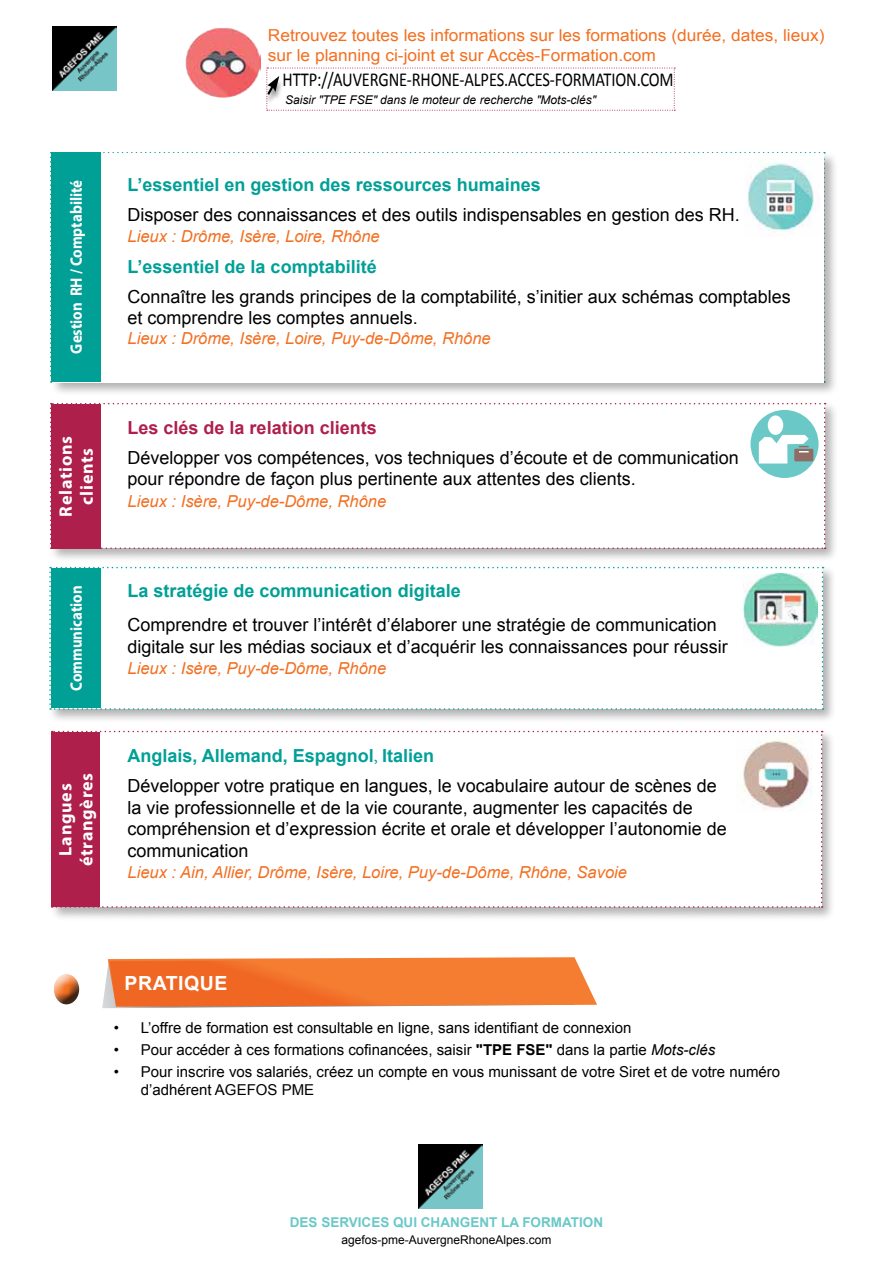
<style>
.page{position:relative;width:893px;height:1263px;background:#fff}
.page>*{position:absolute;margin:0;border:0;box-sizing:border-box;transform-origin:0 0}
.t1{font:19.8px "Calibri";letter-spacing:-.01em;color:#000;scale:.83 1}
.t2{font:700 19.5px "Arial";color:#fff}
.t3{font:18px/21.6px "Arial";color:#000}
.t4{font:700 18px "Arial";color:#00a097}
.t5{font:700 18px/21px "Myriad Pro";letter-spacing:.04em;color:#fff;text-align:center}
.t6{font:700 18px "Arial";color:#ae1f4c}
.t7{font:italic 16.5px "Arial";color:#f36f21}
.t8{font:16.5px/19.5px "Arial";color:#f36f21;scale:1.05 1}
.t9{font:700 16.5px "Myriad Pro";color:#fff;scale:.9 1}
.t10{font:15px/18px "Arial";color:#000}
.t11{font:700 13.5px "Arial";color:#6ac9c7}
.t12{font:italic 12px "Arial";color:#000}
.t13{font:12px "Arial";color:#000}
.s1{font-weight:700;color:#00a097}
.s2{font-family:"Minion Pro";color:#00a097}
.s3{font-weight:700}
.s4{font-style:italic}
</style>
<div class="page">
<div style="left:49px;top:729px;width:787px;height:192px;background:#000;opacity:.3"></div>
<svg style="left:51px;top:731px;width:772px;height:177px"></svg>
<div style="left:48px;top:565px;width:789px;height:158px;background:#000;opacity:.3"></div>
<svg style="left:49px;top:567px;width:774px;height:143px"></svg>
<div style="left:48px;top:401px;width:791px;height:162px;background:#000;opacity:.3"></div>
<div style="left:50px;top:151px;width:788px;height:246px;background:#000;opacity:.3"></div>
<div style="left:52px;top:153px;width:772px;height:230px;background:#fff"></div>
<img style="left:736px;top:735px;width:77px;height:76px">
<img style="left:747px;top:159px;width:68px;height:73px">
<div style="left:51px;top:152px;width:49px;height:230px;background:#00a097"></div>
<svg style="left:50px;top:403px;width:776px;height:146px"></svg>
<div style="left:51px;top:568px;width:49px;height:140px;background:#00a097"></div>
<img style="left:744px;top:574px;width:73px;height:73px">
<div style="left:51px;top:732px;width:48px;height:175px;background:#ae1f4c"></div>
<img style="left:419px;top:1145px;width:63px;height:64px">
<svg style="left:102px;top:957px;width:495px;height:51px;background:#f18141"></svg>
<div style="left:53px;top:973px;width:29px;height:23px;background:#fff;opacity:.75"></div>
<div style="left:53px;top:976px;width:29px;height:30px;background:#000;opacity:.75"></div>
<img style="left:53px;top:27px;width:63px;height:63px">
<svg style="left:266px;top:68px;width:409px;height:43px"></svg>
<img style="left:185px;top:28px;width:76px;height:70px">
<p class="t8" style="left:268px;top:26px;width:532px">Retrouvez toutes les informations sur les formations (durée, dates, lieux) sur le planning ci-joint et sur Accès-Formation.com</p>
<p class="t1" style="left:283px;top:67px;width:473px">HTTP://AUVERGNE-RHONE-ALPES.ACCES-FORMATION.COM</p>
<p class="t12" style="left:285px;top:92px;width:313px">Saisir "TPE FSE" dans le moteur de recherche "Mots-clés"</p>
<p class="t9" style="left:66px;top:354px;width:194px;rotate:-90deg">Gestion RH / Comptabilité</p>
<p class="t4" style="left:128px;top:172px;width:415px">L’essentiel en gestion des ressources humaines</p>
<p class="t3" style="left:128px;top:204px;width:614px">Disposer des connaissances et des outils indispensables en gestion des RH.</p>
<p class="t7" style="left:128px;top:226px;width:254px">Lieux : Drôme, Isère, Loire, Rhône</p>
<p class="t4" style="left:128px;top:254px;width:251px">L’essentiel de la comptabilité</p>
<p class="t3" style="left:128px;top:286px;width:665px">Connaître les grands principes de la comptabilité, s’initier aux schémas comptables et comprendre les comptes annuels.</p>
<p class="t7" style="left:128px;top:328px;width:365px">Lieux : Drôme, Isère, Loire, Puy-de-Dôme, Rhône</p>
<p class="t5" style="left:55px;top:516px;width:82px;rotate:-90deg">Relations clients</p>
<p class="t9" style="left:66px;top:691px;width:119px;rotate:-90deg">Communication</p>
<p class="t5" style="left:54px;top:866px;width:95px;rotate:-90deg">Langues étrangères</p>
<p class="t6" style="left:128px;top:415px;width:251px">Les clés de la relation clients</p>
<p class="t3" style="left:128px;top:447px;width:613px">Développer vos compétences, vos techniques d’écoute et de communication pour répondre de façon plus pertinente aux attentes des clients.</p>
<p class="t7" style="left:128px;top:490px;width:260px">Lieux : Isère, Puy-de-Dôme, Rhône</p>
<p class="t4" style="left:128px;top:578px;width:335px">La stratégie de communication digitale</p>
<p class="t3" style="left:128px;top:614px;width:602px">Comprendre et trouver l’intérêt d’élaborer une stratégie de communication digitale sur les médias sociaux et d’acquérir les connaissances pour réussir</p>
<p class="t7" style="left:128px;top:658px;width:260px">Lieux : Isère, Puy-de-Dôme, Rhône</p>
<p class="t3" style="left:128px;top:741px;width:591px;line-height:30.2px"><span class="s1">Anglais, Allemand, Espagnol</span><span class="s2">,</span> <span class="s1">Italien<br></span>Développer votre pratique en langues, le vocabulaire autour de scènes de</p>
<p class="t3" style="left:128px;top:797px;width:601px">la vie professionnelle et de la vie courante, augmenter les capacités de compréhension et d’expression écrite et orale et développer l’autonomie de communication</p>
<p class="t7" style="left:128px;top:862px;width:501px">Lieux : Ain, Allier, Drôme, Isère, Loire, Puy-de-Dôme, Rhône, Savoie</p>
<p class="t2" style="left:125px;top:970px;width:104px">pRATIQUE</p>
<p class="t10" style="left:114px;top:1018px;width:519px">• L’offre de formation est consultable en ligne, sans identifiant de connexion</p>
<p class="t10" style="left:114px;top:1041px;width:603px">• Pour accéder à ces formations cofinancées, saisir <span class="s3">"TPE FSE"</span> dans la partie <span class="s4">Mots-clés</span></p>
<p class="t10" style="left:141px;top:1063px;width:641px;text-indent:-27px">• Pour inscrire vos salariés, créez un compte en vous munissant de votre Siret et de votre numéro d’adhérent AGEFOS PME</p>
<p class="t11" style="left:290px;top:1213px;width:243px">DES SERVICES QUI CHANGENT LA FORM</p>
<p class="t11" style="left:562px;top:1213px;width:26px">ATION</p>
<p class="t13" style="left:341px;top:1232px;width:212px">agefos-pme-AuvergneRhoneAlpes.com</p>
</div>
